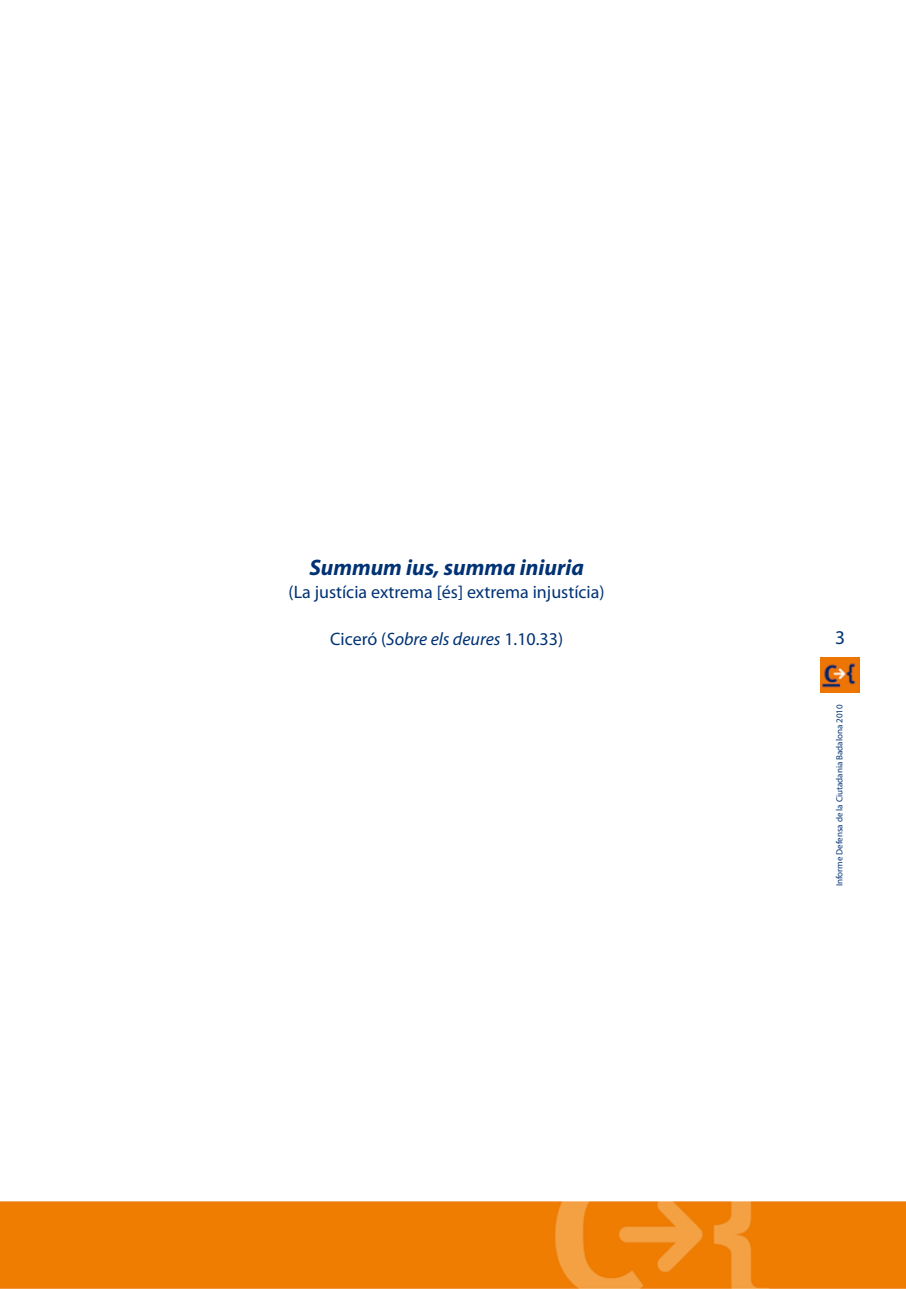
<style>
.page{position:relative;width:906px;height:1289px;background:#fff}
.page>*{position:absolute;margin:0;border:0;box-sizing:border-box;transform-origin:0 0}
.t1{font:italic 700 22.5px "Myriad Pro";color:#003274}
.t2{font:19.5px "Myriad Pro";color:#003274}
.t3{font:18px "Myriad Pro";color:#003274}
.t4{font:9px "Myriad Pro";color:#003274}
.s1{font-style:italic}
</style>
<div class="page">
<img style="left:0;top:1201px;width:906px;height:87px">
<img style="left:821px;top:657px;width:38px;height:35px">
<p class="t1" style="left:309px;top:553px;width:276px">Summum ius, summa iniuria</p>
<p class="t3" style="left:288px;top:581px;width:317px">(La justícia extrema [és] extrema injustícia)</p>
<p class="t3" style="left:330px;top:628px;width:234px">Ciceró (<span class="s1">Sobre els deures</span> 1.10.33)</p>
<p class="t2" style="left:835px;top:626px;width:12px">3</p>
<p class="t4" style="left:834px;top:886px;width:183px;rotate:-90deg">Informe Defensa de la Ciutadania Badalona 2010</p>
</div>
